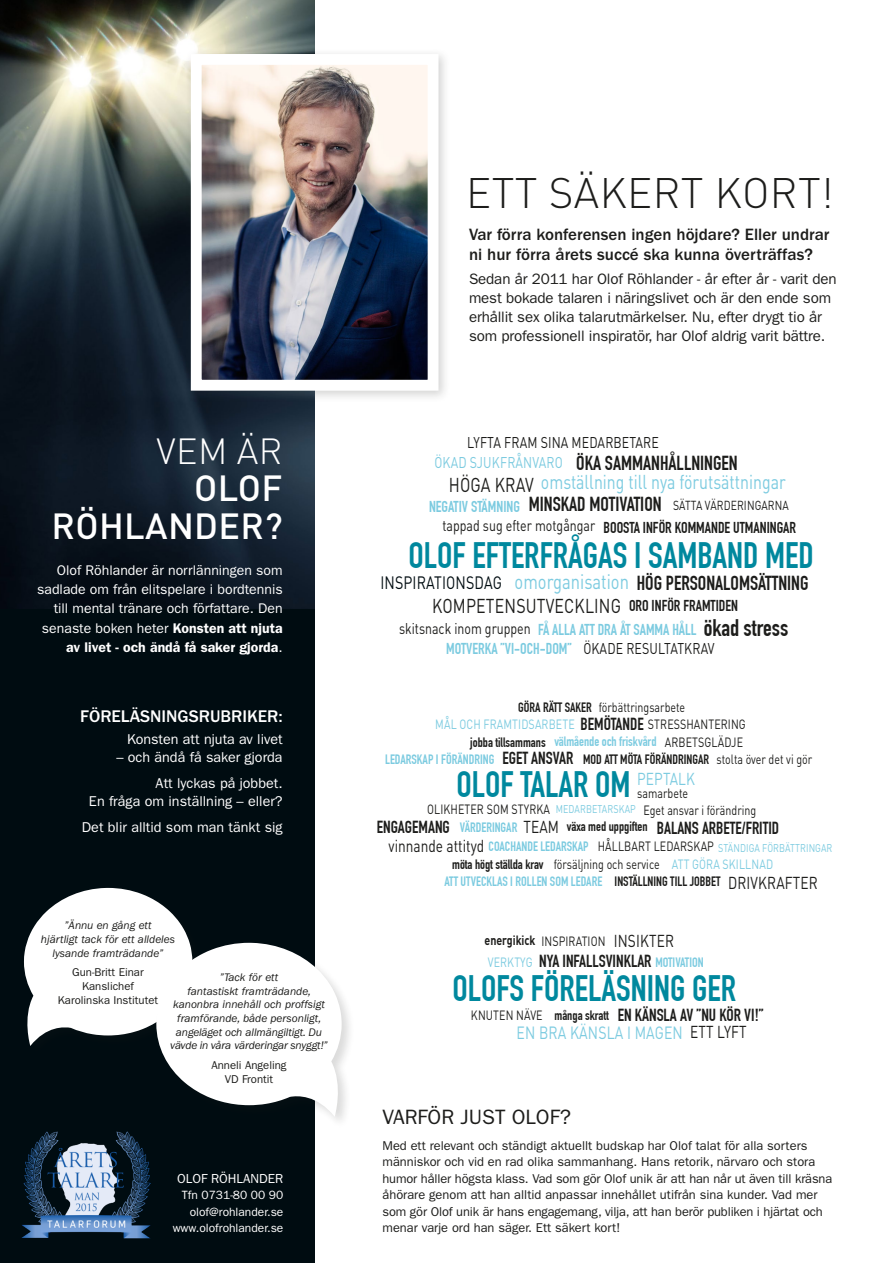
<style>
.page{position:relative;width:893px;height:1263px;background:#fff}
.page>*{position:absolute;margin:0;border:0;box-sizing:border-box;transform-origin:0 0}
.t1{font:300 42.15px "DIN Pro";letter-spacing:.01em;color:#1d1d1b}
.t2{font:700 36px "DIN Condensed";color:#00889e}
.t3{font:500 36px/37.8px "DIN Pro";letter-spacing:.01em;color:#fff;text-align:right}
.t4{font:300 36px "DIN Pro";color:#fff}
.t5{font:700 23.4px "DIN Condensed";color:#1d1d1b}
.t6{font:20.85px "ITC Franklin Gothic Std";color:#1d1d1b}
.t7{font:700 19.8px "DIN Condensed";color:#1d1d1b}
.t8{font:19.8px "DIN Pro";color:#7ccbe0;scale:.8 1}
.t9{font:19.8px "DIN Pro";letter-spacing:.01em;color:#1d1d1b;scale:.8 1}
.t10{font:17.7px "DIN Pro";letter-spacing:.01em;color:#000c11;scale:.8 1}
.t11{font:17.55px "DIN Pro";letter-spacing:.01em;color:#7ccbe0;scale:.8 1}
.t12{font:500 17.55px "ITC Franklin Gothic Std";color:#fff}
.t13{font:700 17.1px "DIN Condensed";color:#1d1d1b}
.t14{font:17.1px "DIN Pro";letter-spacing:.01em;color:#1d1d1b;scale:.8 1}
.t15{font:17.1px "DIN Pro";letter-spacing:.01em;color:#7ccbe0;scale:.8 1}
.t16{font:500 16.95px/20.1px "ITC Franklin Gothic Std";color:#1d1d1b}
.t17{font:15.45px "DIN Pro";color:#1d1d1b;scale:.8 1}
.t18{font:700 15.45px "DIN Condensed";color:#7ccbe0}
.t19{font:700 15.45px "DIN Condensed";color:#1d1d1b}
.t20{font:15.45px "DIN Pro";letter-spacing:.01em;color:#7ccbe0;scale:.8 1}
.t21{font:15.15px/19px "ITC Franklin Gothic Std";letter-spacing:-.01em;color:#1d1d1b}
.t22{font:14.25px/26.5px "ITC Franklin Gothic Std";color:#fff;text-align:right}
.t23{font:14.1px/19.4px "ITC Franklin Gothic Std";color:#fff;text-align:right}
.t24{font:13.35px "DIN Pro";color:#1d1d1b;scale:.8 1}
.t25{font:700 13.35px "DIN Condensed";color:#7ccbe0}
.t26{font:700 13.35px "DIN Condensed";color:#1d1d1b}
.t27{font:13.35px "DIN Pro";letter-spacing:.01em;color:#7ccbe0;scale:.8 1}
.t28{font:13.2px "ITC Franklin Gothic Std";color:#fff}
.t29{font:12.9px "DIN Pro";letter-spacing:.01em;color:#1d1d1b;scale:.8 1}
.t30{font:12.75px/16.5px "ITC Franklin Gothic Std";color:#1d1d1b}
.t31{font:12px/16.5px "ITC Franklin Gothic Std";color:#fff;text-align:right}
.t32{font:italic 11.4px/13.6px "ITC Franklin Gothic Std";color:#1d1d1b;text-align:center}
.t33{font:11.4px/13.6px "ITC Franklin Gothic Std";color:#1d1d1b;text-align:center}
.t34{font:11.1px "DIN Pro";letter-spacing:.01em;color:#7ccbe0;scale:.8 1}
.s1{font-weight:600}
.s2{color:#1d1d1b}
.s3{font-size:20.7px;color:#7ccbe0}
.s4{font-family:"DIN Condensed";font-weight:700;font-size:15.45px}
.s5{font-family:"DIN Condensed";font-weight:700}
.s6{font-size:13.35px;color:#1d1d1b}
.s7{font-weight:700}
.s8{font-size:17.1px;color:#1d1d1b}
</style>
<div class="page">
<div style="left:0;top:0;width:315px;height:1263px;background:#000c11"></div>
<img style="left:0;top:0;width:315px;height:609px">
<div style="left:185px;top:48px;width:266px;height:355px;background:#1d1d1b;opacity:.19"></div>
<img style="left:203px;top:66px;width:223px;height:313px">
<div style="left:191px;top:54px;width:247px;height:337px;border:11px solid #fff"></div>
<div style="left:154px;top:941px;width:201px;height:189px;background:#1d1d1b;opacity:.16"></div>
<svg style="left:24px;top:888px;width:320px;height:229px"></svg>
<img style="left:21px;top:1131px;width:130px;height:108px">
<h2 class="t4" style="left:157px;top:426px;width:127px">VEM ÄR</h2>
<h2 class="t3" style="left:52px;top:468px;width:233px">OLOF<br>RÖHLANDER?</h2>
<p class="t23" style="left:37px;top:560px;width:247px">Olof Röhlander är norrlänningen som sadlade om från elitspelare i bordtennis till mental tränare och författare. Den senaste boken heter <span class="s1">Konsten att njuta av livet - och ändå få saker gjorda</span>.</p>
<h3 class="t12" style="left:80px;top:706px;width:204px">FÖRELÄSNINGSRUBRIKER:</h3>
<p class="t22" style="left:127px;top:726px;width:157px">Konsten att njuta av livet</p>
<p class="t22" style="left:116px;top:744px;width:168px">– och ändå få saker gjorda<br>Att lyckas på jobbet.</p>
<p class="t22" style="left:82px;top:788px;width:202px;text-align:center">En fråga om inställning – eller?<br>Det blir alltid som man tänkt sig</p>
<p class="t32" style="left:41px;top:919px;width:136px">”Ännu en gång ett<br>hjärtligt tack för ett alldeles lysande framträdande”</p>
<p class="t33" style="left:58px;top:966px;width:102px">Gun-Britt Einar<br>Kanslichef<br>Karolinska Institutet</p>
<p class="t32" style="left:170px;top:970px;width:159px">”Tack för ett<br>fantastiskt framträdande, kanonbra innehåll och proffsigt framförande, både personligt, angeläget och allmängiltigt. Du vävde in våra värderingar snyggt!”</p>
<p class="t33" style="left:211px;top:1058px;width:77px">Anneli Angeling<br>VD Frontit</p>
<p class="t28" style="left:177px;top:1170px;width:108px">OLOF RÖHLANDER</p>
<p class="t31" style="left:173px;top:1187px;width:112px">Tfn 0731-80 00 90 olof@rohlander.se www.olofrohlander.se</p>
<h1 class="t1" style="left:466px;top:164px;width:369px">ETT SÄKERT KORT!</h1>
<h3 class="t16" style="left:469px;top:225px;width:362px">Var förra konferensen ingen höjdare? Eller undrar ni hur förra årets succé ska kunna överträffas?</h3>
<p class="t21" style="left:469px;top:269px;width:369px">Sedan år 2011 har Olof Röhlander - år efter år - varit den mest bokade talaren i näringslivet och är den ende som erhållit sex olika talarutmärkelser. Nu, efter drygt tio år som professionell inspiratör, har Olof aldrig varit bättre.</p>
<p class="t17" style="left:467px;top:432px;width:241px">LYFTA FRAM SINA MEDARBETARE</p>
<p class="t20" style="left:434px;top:451px;width:162px">ÖKAD SJUKFRÅNVARO</p>
<h3 class="t7" style="left:576px;top:451px;width:163px">ÖKA SAMMANHÅLLNINGEN</h3>
<h3 class="t8" style="left:449px;top:468px;width:423px"><span class="s2">HÖGA KRAV</span> omställning till nya förutsättningar</h3>
<p class="t17" style="left:443px;top:515px;width:192px">tappad sug efter motgångar</p>
<h3 class="t7" style="left:529px;top:492px;width:134px">MINSKAD MOTIVATION</h3>
<p class="t18" style="left:429px;top:497px;width:92px">NEGATIV STÄMNING</p>
<p class="t29" style="left:673px;top:496px;width:146px">SÄTTA VÄRDERINGARNA</p>
<p class="t19" style="left:603px;top:518px;width:194px">BOOSTA INFÖR KOMMANDE UTMANINGAR</p>
<h2 class="t2" style="left:408px;top:534px;width:407px">OLOF EFTERFRÅGAS I SAMBAND MED</h2>
<h3 class="t7" style="left:637px;top:572px;width:173px">HÖG PERSONALOMSÄTTNING</h3>
<h3 class="t10" style="left:380px;top:571px;width:312px">INSPIRATIONSDAG <span class="s3">omorganisation</span></h3>
<h3 class="t9" style="left:432px;top:592px;width:384px">KOMPETENSUTVECKLING <span class="s4">ORO INFÖR FRAMTIDEN</span></h3>
<h3 class="t5" style="left:704px;top:614px;width:86px">ökad stress</h3>
<p class="t18" style="left:538px;top:620px;width:160px">FÅ ALLA ATT DRA ÅT SAMMA HÅLL</p>
<p class="t17" style="left:399px;top:617px;width:166px">skitsnack inom gruppen</p>
<p class="t18" style="left:446px;top:639px;width:127px">MOTVERKA ”VI-OCH-DOM”</p>
<p class="t17" style="left:583px;top:638px;width:166px">ÖKADE RESULTATKRAV</p>
<p class="t24" style="left:518px;top:698px;width:210px"><span class="s5">GÖRA RÄTT SAKER</span> förbättringsarbete</p>
<p class="t26" style="left:470px;top:734px;width:77px">jobba tillsammans</p>
<h3 class="t13" style="left:581px;top:714px;width:65px">BEMÖTANDE</h3>
<p class="t27" style="left:435px;top:715px;width:176px">MÅL OCH FRAMTIDSARBETE</p>
<p class="t24" style="left:648px;top:715px;width:124px">STRESSHANTERING</p>
<p class="t24" style="left:665px;top:733px;width:99px">ARBETSGLÄDJE</p>
<p class="t25" style="left:554px;top:734px;width:104px">välmående och friskvård</p>
<h3 class="t13" style="left:502px;top:748px;width:72px">EGET ANSVAR</h3>
<p class="t25" style="left:385px;top:752px;width:111px">LEDARSKAP I FÖRÄNDRING</p>
<p class="t26" style="left:583px;top:752px;width:127px">MOD ATT MÖTA FÖRÄNDRINGAR</p>
<p class="t24" style="left:717px;top:750px;width:121px">stolta över det vi gör</p>
<p class="t24" style="left:643px;top:801px;width:143px">Eget ansvar i förändring</p>
<p class="t26" style="left:567px;top:819px;width:82px">växa med uppgiften</p>
<h2 class="t2" style="left:457px;top:763px;width:175px">OLOF TALAR OM</h2>
<h3 class="t15" style="left:637px;top:767px;width:74px">PEPTALK</h3>
<p class="t24" style="left:637px;top:784px;width:65px">samarbete</p>
<p class="t24" style="left:427px;top:800px;width:155px">OLIKHETER SOM STYRKA</p>
<p class="t34" style="left:556px;top:802px;width:102px">MEDARBETARSKAP</p>
<h3 class="t13" style="left:377px;top:817px;width:75px">ENGAGEMANG</h3>
<p class="t25" style="left:460px;top:819px;width:59px">VÄRDERINGAR</p>
<h3 class="t14" style="left:523px;top:815px;width:46px">TEAM</h3>
<h3 class="t13" style="left:657px;top:818px;width:124px">BALANS ARBETE/FRITID</h3>
<p class="t34" style="left:598px;top:840px;width:295px"><span class="s6">HÅLLBART LEDARSKAP</span> STÄNDIGA FÖRBÄTTRINGAR</p>
<p class="t25" style="left:445px;top:874px;width:159px">ATT UTVECKLAS I ROLLEN SOM LEDARE</p>
<h3 class="t14" style="left:389px;top:834px;width:121px">vinnande attityd</h3>
<p class="t25" style="left:489px;top:838px;width:102px">COACHANDE LEDARSKAP</p>
<p class="t27" style="left:672px;top:855px;width:128px">ATT GÖRA SKILLNAD</p>
<p class="t26" style="left:615px;top:874px;width:107px">INSTÄLLNING TILL JOBBET</p>
<p class="t24" style="left:554px;top:855px;width:134px">försäljning och service</p>
<p class="t26" style="left:452px;top:857px;width:93px">möta högt ställda krav</p>
<h3 class="t14" style="left:728px;top:871px;width:114px">DRIVKRAFTER</h3>
<h3 class="t14" style="left:614px;top:929px;width:77px">INSIKTER</h3>
<h3 class="t13" style="left:539px;top:951px;width:114px">NYA INFALLSVINKLAR</h3>
<p class="t24" style="left:485px;top:932px;width:153px"><span class="s7">energikick</span> INSPIRATION</p>
<p class="t27" style="left:488px;top:953px;width:57px">VERKTYG</p>
<p class="t25" style="left:655px;top:954px;width:50px">MOTIVATION</p>
<h2 class="t2" style="left:452px;top:967px;width:285px">OLOFS FÖRELÄSNING GER</h2>
<h3 class="t13" style="left:618px;top:1004px;width:147px">EN KÄNSLA AV ”NU KÖR VI!”</h3>
<p class="t24" style="left:471px;top:1005px;width:91px">KNUTEN NÄVE</p>
<p class="t26" style="left:554px;top:1007px;width:56px">många skratt</p>
<h3 class="t11" style="left:517px;top:1021px;width:289px">EN BRA KÄNSLA I MAGEN <span class="s8">ETT LYFT</span></h3>
<h3 class="t6" style="left:382px;top:1105px;width:190px">VARFÖR JUST OLOF?</h3>
<p class="t30" style="left:382px;top:1137px;width:451px">Med ett relevant och ständigt aktuellt budskap har Olof talat för alla sorters människor och vid en rad olika sammanhang. Hans retorik, närvaro och stora humor håller högsta klass. Vad som gör Olof unik är att han når ut även till kräsna åhörare genom att han alltid anpassar innehållet utifrån sina kunder. Vad mer som gör Olof unik är hans engagemang, vilja, att han berör publiken i hjärtat och menar varje ord han säger. Ett säkert kort!</p>
</div>
